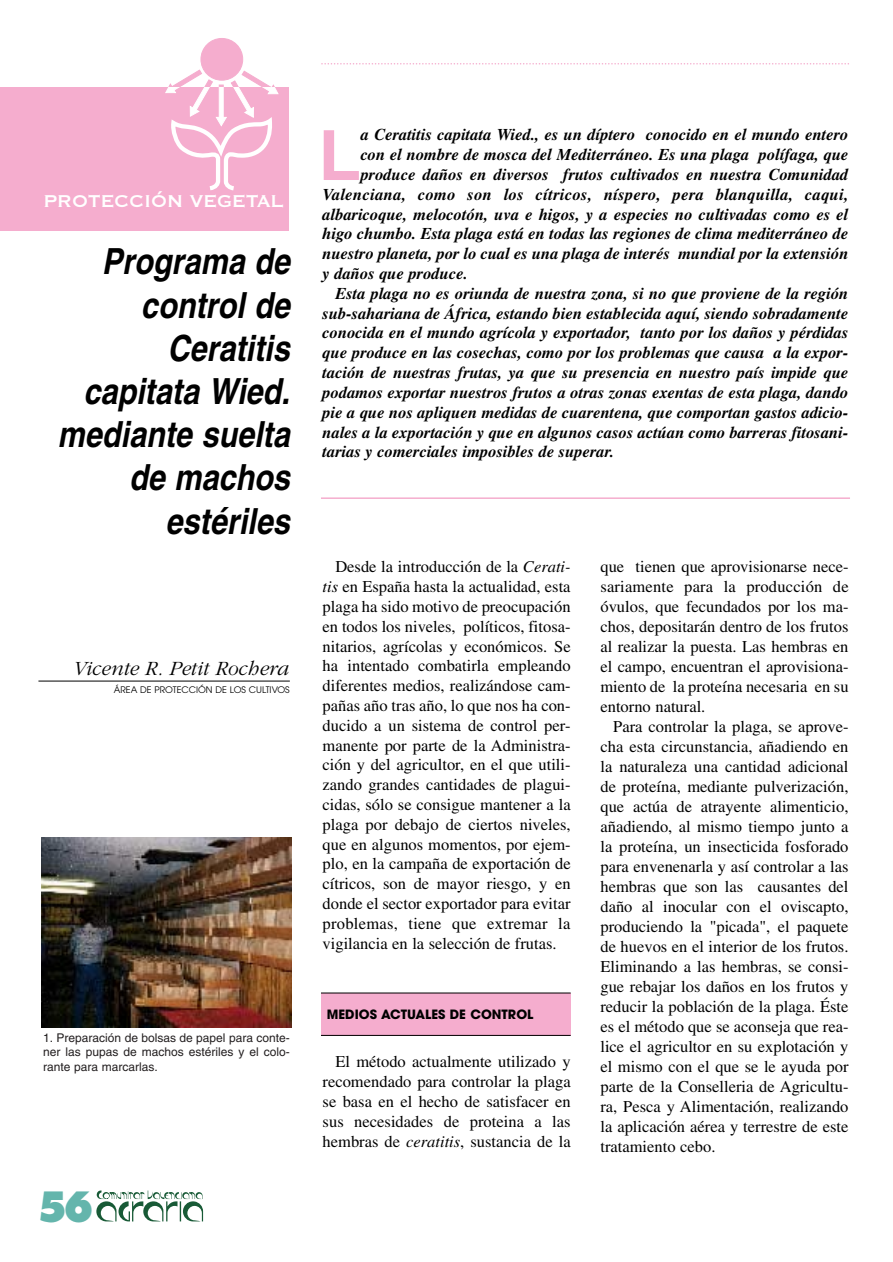
<style>
.page{position:relative;width:893px;height:1262px;background:#fff}
.page>*{position:absolute;margin:0;border:0;box-sizing:border-box;transform-origin:0 0}
.t1{font:700 69.3px "Helvetica";color:#f5adce}
.t2{font:800 40.5px "Futura";color:#64b5ac;scale:.9 1}
.t3{font:italic 700 36px/43.2px "Helvetica";color:#000;text-align:right;scale:.85 1}
.t4{font:22.5px "Copperplate Thirty One BC";letter-spacing:-.025em;color:#fff;scale:.95 1}
.t5{font:italic 300 21px "Garamond";color:#000}
.t6{font:16.5px/20px "Times";color:#000;text-align:justify}
.t7{font:italic 700 16.5px "Times";color:#000}
.t8{font:italic 700 16.5px "Times";letter-spacing:.02em;color:#000}
.t9{font:700 12.75px "Avant Garde";color:#000}
.t10{font:12px/14.4px "Helvetica";color:#231f20;text-align:justify}
.t11{font:9px "Avant Garde";color:#000}
.s1{font-style:italic}
</style>
<div class="page">
<div style="left:0;top:88px;width:288px;height:142px;background:#f5adce"></div>
<svg style="left:165px;top:38px;width:113px;height:153px"></svg>
<svg style="left:322px;top:63px;width:527px;height:1px"></svg>
<hr style="left:38px;top:681px;width:252px;height:1px;background:#000">
<hr style="left:321px;top:497px;width:529px;height:2px;background:#f5adce">
<img style="left:42px;top:838px;width:249px;height:189px">
<div style="left:321px;top:993px;width:249px;height:42px;background:#f5adce"></div>
<hr style="left:321px;top:992px;width:249px;height:1px;background:#000">
<hr style="left:321px;top:1035px;width:249px;height:1px;background:#000">
<svg style="left:96px;top:1190px;width:107px;height:31px"></svg>
<h3 class="t4" style="left:43px;top:186px;width:254px">PROTECCIÓN VEGETAL</h3>
<h3 class="t3" style="left:58px;top:243px;width:275px">Programa de control de<br>Ceratitis capitata Wied. mediante suelta de machos estériles</h3>
<p class="t5" style="left:72px;top:661px;width:217px">Vicente R. Petit Rochera</p>
<p class="t11" style="left:114px;top:686px;width:177px">ÁREA DE PROTECCIÓN DE LOS CULTIVOS</p>
<p class="t10" style="left:43px;top:1031px;width:248px">1. Preparación de bolsas de papel para conte&shy;ner las pupas de machos estériles y el colo&shy;rante para marcarlas.</p>
<h2 class="t2" style="left:37px;top:1189px;width:65px">56</h2>
<h1 class="t1" style="left:318px;top:130px;width:44px">L</h1>
<p class="t7" style="left:360px;top:129px;width:489px">a Ceratitis capitata Wied., es un díptero conocido en el mundo entero</p>
<p class="t7" style="left:360px;top:149px;width:489px">con el nombre de mosca del Mediterráneo. Es una plaga polífaga, que</p>
<p class="t7" style="left:360px;top:168px;width:489px">produce daños en diversos frutos cultivados en nuestra Comunidad</p>
<p class="t8" style="left:322px;top:188px;width:527px">Valenciana, como son los cítricos, níspero, pera blanquilla, caqui,</p>
<p class="t7" style="left:322px;top:208px;width:527px">albaricoque, melocotón, uva e higos, y a especies no cultivadas como es el</p>
<p class="t7" style="left:322px;top:228px;width:527px">higo chumbo. Esta plaga está en todas las regiones de clima mediterráneo de</p>
<p class="t7" style="left:322px;top:248px;width:527px">nuestro planeta, por lo cual es una plaga de interés mundial por la extensión</p>
<p class="t7" style="left:322px;top:267px;width:147px">y daños que produce.</p>
<p class="t7" style="left:335px;top:287px;width:514px">Esta plaga no es oriunda de nuestra zona, si no que proviene de la región</p>
<p class="t7" style="left:322px;top:307px;width:527px">sub-sahariana de África, estando bien establecida aquí, siendo sobradamente</p>
<p class="t7" style="left:322px;top:327px;width:527px">conocida en el mundo agrícola y exportador, tanto por los daños y pérdidas</p>
<p class="t7" style="left:322px;top:347px;width:527px">que produce en las cosechas, como por los problemas que causa a la expor-</p>
<p class="t7" style="left:322px;top:366px;width:527px">tación de nuestras frutas, ya que su presencia en nuestro país impide que</p>
<p class="t7" style="left:322px;top:386px;width:527px">podamos exportar nuestros frutos a otras zonas exentas de esta plaga, dando</p>
<p class="t7" style="left:322px;top:406px;width:527px">pie a que nos apliquen medidas de cuarentena, que comportan gastos adicio-</p>
<p class="t7" style="left:322px;top:426px;width:527px">nales a la exportación y que en algunos casos actúan como barreras fitosani-</p>
<p class="t7" style="left:322px;top:446px;width:293px">tarias y comerciales imposibles de superar.</p>
<p class="t6" style="left:322px;top:558px;width:249px;text-indent:13px">Desde la introducción de la <span class="s1">Cerati&shy;tis</span> en España hasta la actualidad, esta plaga ha sido motivo de preocupación en todos los niveles, políticos, fitosa&shy;nitarios, agrícolas y económicos. Se ha intentado combatirla empleando diferentes medios, realizándose cam&shy;pañas año tras año, lo que nos ha con&shy;ducido a un sistema de control per&shy;manente por parte de la Administra&shy;ción y del agricultor, en el que utili&shy;zando grandes cantidades de plagui&shy;cidas, sólo se consigue mantener a la plaga por debajo de ciertos niveles, que en algunos momentos, por ejem&shy;plo, en la campaña de exportación de cítricos, son de mayor riesgo, y en donde el sector exportador para evitar problemas, tiene que extremar la vigilancia en la selección de frutas.</p>
<p class="t9" style="left:327px;top:1009px;width:208px">MEDIOS ACTUALES DE CONTROL</p>
<p class="t6" style="left:322px;top:1053px;width:249px;text-indent:13px">El método actualmente utilizado y recomendado para controlar la plaga se basa en el hecho de satisfacer en sus necesidades de proteina a las hembras de <span class="s1">ceratitis</span>, sustancia de la</p>
<p class="t6" style="left:600px;top:558px;width:250px">que tienen que aprovisionarse nece&shy;sariamente para la producción de óvulos, que fecundados por los ma&shy;chos, depositarán dentro de los frutos al realizar la puesta. Las hembras en el campo, encuentran el aprovisiona&shy;miento de la proteína necesaria en su entorno natural.</p>
<p class="t6" style="left:600px;top:718px;width:249px;text-indent:13px">Para controlar la plaga, se aprove&shy;cha esta circunstancia, añadiendo en la naturaleza una cantidad adicional de proteína, mediante pulverización, que actúa de atrayente alimenticio, añadiendo, al mismo tiempo junto a la proteína, un insecticida fosforado para envenenarla y así controlar a las hembras que son las causantes del daño al inocular con el oviscapto, produciendo la "picada", el paquete de huevos en el interior de los frutos.<br>Eliminando a las hembras, se consi&shy;gue rebajar los daños en los frutos y reducir la población de la plaga. Éste es el método que se aconseja que rea&shy;lice el agricultor en su explotación y el mismo con el que se le ayuda por parte de la Conselleria de Agricultu&shy;ra, Pesca y Alimentación, realizando la aplicación aérea y terrestre de este tratamiento cebo.</p>
</div>
